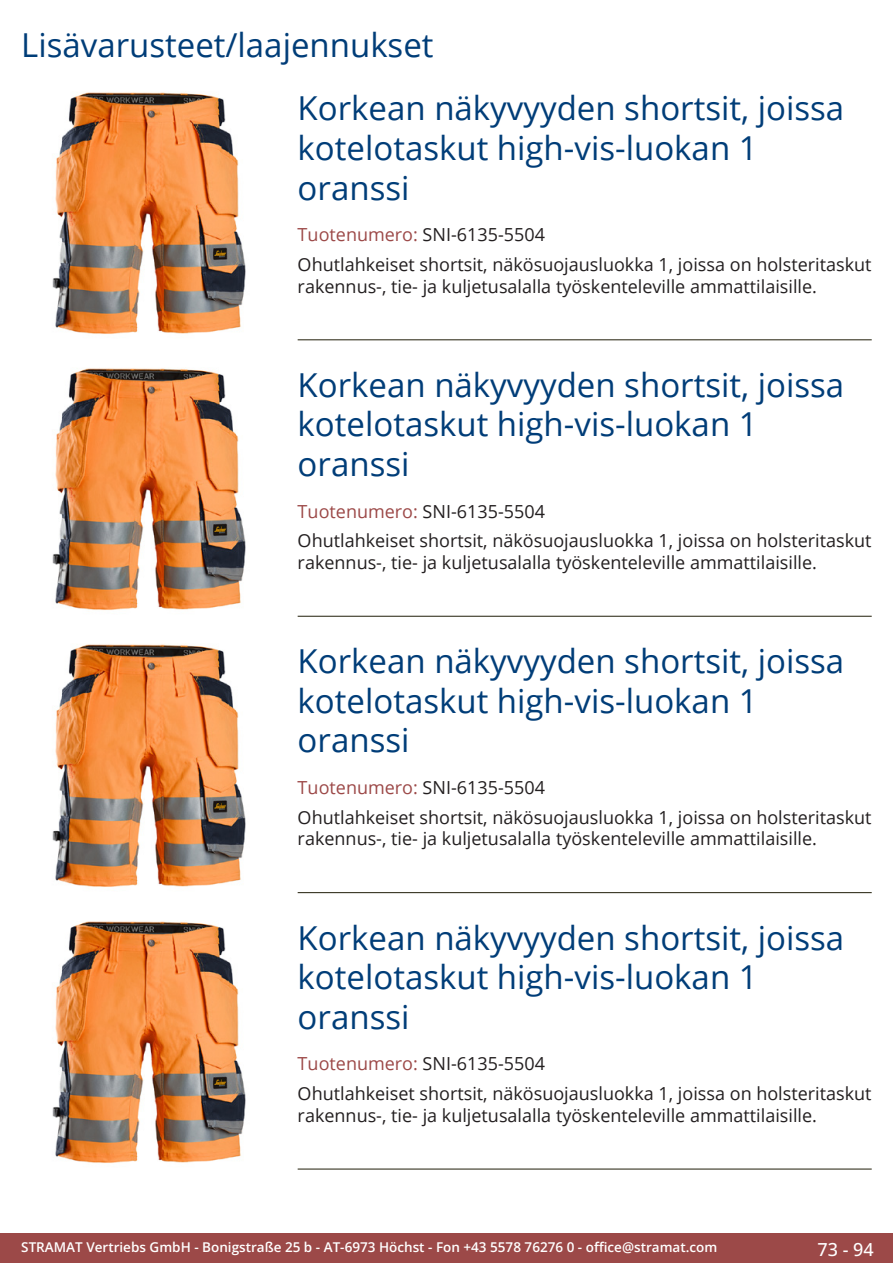
<style>
.page{position:relative;width:893px;height:1263px;background:#fff}
.page>*{position:absolute;margin:0;border:0;box-sizing:border-box;transform-origin:0 0}
.Produkttitel{font:33px/39.6px "Open Sans";color:#003d78}
.RastTitel{font:33px "Open Sans";color:#003d78}
.Beschreibung_Text{font:18px/21.6px "Open Sans";color:#231f20}
.TechDaten_Überschrif{font:18px "Open Sans";color:#231f20}
.t1{font:500 18px "Open Sans";color:#fff}
.t2{font:600 13.5px "Open Sans";color:#fff}
.s1{color:#9c4948}
</style>
<div class="page">
<div style="left:0;top:1233px;width:893px;height:30px;background:#9c4948"></div>
<hr style="left:298px;top:340px;width:574px;height:1px;background:#201d08">
<hr style="left:298px;top:616px;width:574px;height:1px;background:#201d08">
<hr style="left:298px;top:892px;width:574px;height:1px;background:#201d08">
<hr style="left:298px;top:1169px;width:574px;height:1px;background:#201d08">
<img style="left:52px;top:92px;width:194px;height:242px">
<img style="left:52px;top:368px;width:194px;height:242px">
<img style="left:52px;top:644px;width:194px;height:243px">
<img style="left:52px;top:921px;width:194px;height:242px">
<p class="RastTitel" style="left:21px;top:22px;width:414px">Lisävarusteet/laajennukset</p>
<p class="Produkttitel" style="left:298px;top:88px;width:548px">Korkean näkyvyyden shortsit, joissa kotelotaskut high-vis-luokan 1 oranssi</p>
<p class="TechDaten_Überschrif" style="left:298px;top:222px;width:249px"><span class="s1">Tuotenumero:</span> SNI-6135-5504</p>
<p class="Beschreibung_Text" style="left:298px;top:253px;width:575px">Ohutlahkeiset shortsit, näkösuojausluokka 1, joissa on holsteritaskut rakennus-, tie- ja kuljetusalalla työskenteleville ammattilaisille.</p>
<p class="Produkttitel" style="left:298px;top:364px;width:548px">Korkean näkyvyyden shortsit, joissa kotelotaskut high-vis-luokan 1 oranssi</p>
<p class="TechDaten_Überschrif" style="left:298px;top:499px;width:249px"><span class="s1">Tuotenumero:</span> SNI-6135-5504</p>
<p class="Beschreibung_Text" style="left:298px;top:530px;width:575px">Ohutlahkeiset shortsit, näkösuojausluokka 1, joissa on holsteritaskut rakennus-, tie- ja kuljetusalalla työskenteleville ammattilaisille.</p>
<p class="Produkttitel" style="left:298px;top:640px;width:548px">Korkean näkyvyyden shortsit, joissa kotelotaskut high-vis-luokan 1 oranssi</p>
<p class="TechDaten_Überschrif" style="left:298px;top:775px;width:249px"><span class="s1">Tuotenumero:</span> SNI-6135-5504</p>
<p class="Beschreibung_Text" style="left:298px;top:806px;width:575px">Ohutlahkeiset shortsit, näkösuojausluokka 1, joissa on holsteritaskut rakennus-, tie- ja kuljetusalalla työskenteleville ammattilaisille.</p>
<p class="Produkttitel" style="left:298px;top:917px;width:548px">Korkean näkyvyyden shortsit, joissa kotelotaskut high-vis-luokan 1 oranssi</p>
<p class="TechDaten_Überschrif" style="left:298px;top:1051px;width:249px"><span class="s1">Tuotenumero:</span> SNI-6135-5504</p>
<p class="Beschreibung_Text" style="left:298px;top:1082px;width:575px">Ohutlahkeiset shortsit, näkösuojausluokka 1, joissa on holsteritaskut rakennus-, tie- ja kuljetusalalla työskenteleville ammattilaisille.</p>
<p class="t2" style="left:21px;top:1238px;width:698px">STRAMAT Vertriebs GmbH - Bonigstraße 25 b - AT-6973 Höchst - Fon +43 5578 76276 0 - office@stramat.com</p>
<p class="t1" style="left:817px;top:1237px;width:58px">73 - 94</p>
</div>
